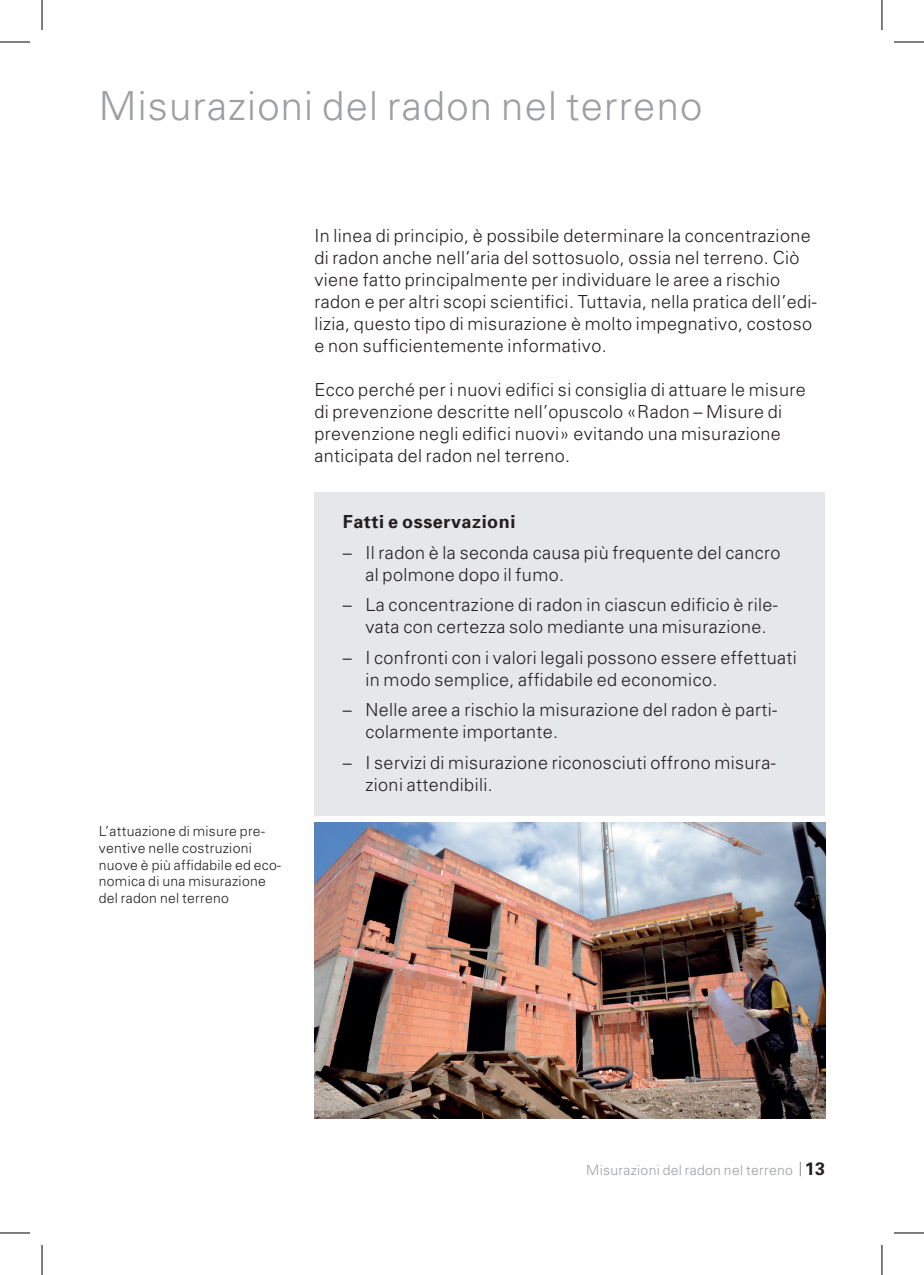
<style>
.page{position:relative;width:924px;height:1275px;background:#fff}
.page>*{position:absolute;margin:0;border:0;box-sizing:border-box;transform-origin:0 0}
.t1{font:300 40px "Univers";letter-spacing:.03em;color:#9d9fa2}
.t2{font:300 18px/22px "Univers";letter-spacing:.02em;color:#231f20}
.t3{font:700 18px "Univers";letter-spacing:.03em;color:#231f20}
.t4{font:300 14px/16.8px "Univers";letter-spacing:.02em;color:#231f20}
.t5{font:300 14px "Univers";letter-spacing:.02em;color:#9d9fa2}
.s1{font-weight:700;font-size:18px;color:#231f20}
</style>
<div class="page">
<img style="left:314px;top:822px;width:510px;height:296px">
<div style="left:314px;top:493px;width:510px;height:323px;background:#e6e7e9"></div>
<svg style="left:799px;top:1162px;width:1px;height:14px"></svg>
<hr style="left:0;top:42px;width:30px;height:1px;background:#000">
<hr style="left:893px;top:42px;width:30px;height:1px;background:#000">
<hr style="left:0;top:1232px;width:30px;height:1px;background:#000">
<hr style="left:893px;top:1232px;width:30px;height:1px;background:#000">
<hr style="left:42px;top:0;width:1px;height:30px;background:#000">
<hr style="left:42px;top:1245px;width:1px;height:30px;background:#000">
<hr style="left:881px;top:0;width:1px;height:30px;background:#000">
<hr style="left:881px;top:1245px;width:1px;height:30px;background:#000">
<h1 class="t1" style="left:99px;top:81px;width:604px">Misurazioni del radon nel terreno</h1>
<p class="t2" style="left:314px;top:224px;width:503px">In linea di principio, è possibile determinare la concentrazione di radon anche nell’aria del sottosuolo, ossia nel terreno. Ciò viene fatto principalmente per individuare le aree a rischio radon e per altri scopi scientifici. Tuttavia, nella pratica dell’edi&shy;lizia, questo tipo di misurazione è molto impegnativo, costoso e non sufficientemente informativo.</p>
<p class="t2" style="left:314px;top:378px;width:492px">Ecco perché per i nuovi edifici si consiglia di attuare le misure di prevenzione descritte nell’opuscolo «Radon – Misure di prevenzione negli edifici nuovi» evitando una misurazione anticipata del radon nel terreno.</p>
<p class="t4" style="left:99px;top:822px;width:184px">L’attuazione di misure pre&shy;ventive nelle costruzioni nuove è più affidabile ed eco&shy;nomica di una misurazione del radon nel terreno</p>
<p class="t3" style="left:342px;top:510px;width:174px">Fatti e osservazioni</p>
<p class="t2" style="left:365px;top:541px;width:416px;text-indent:-23px">– Il radon è la seconda causa più frequente del cancro al polmone dopo il fumo.</p>
<p class="t2" style="left:365px;top:593px;width:413px;text-indent:-23px">– La concentrazione di radon in ciascun edificio è rile&shy;vata con certezza solo mediante una misurazione.</p>
<p class="t2" style="left:365px;top:646px;width:432px;text-indent:-23px">– I confronti con i valori legali possono essere effettuati in modo semplice, affidabile ed economico.</p>
<p class="t2" style="left:365px;top:698px;width:413px;text-indent:-23px">– Nelle aree a rischio la misurazione del radon è parti&shy;colarmente importante.</p>
<p class="t2" style="left:365px;top:751px;width:411px;text-indent:-23px">– I servizi di misurazione riconosciuti offrono misura&shy;zioni attendibili.</p>
<p class="t5" style="left:586px;top:1161px;width:240px">Misurazioni del radon nel terreno <span class="s1">13</span></p>
</div>
